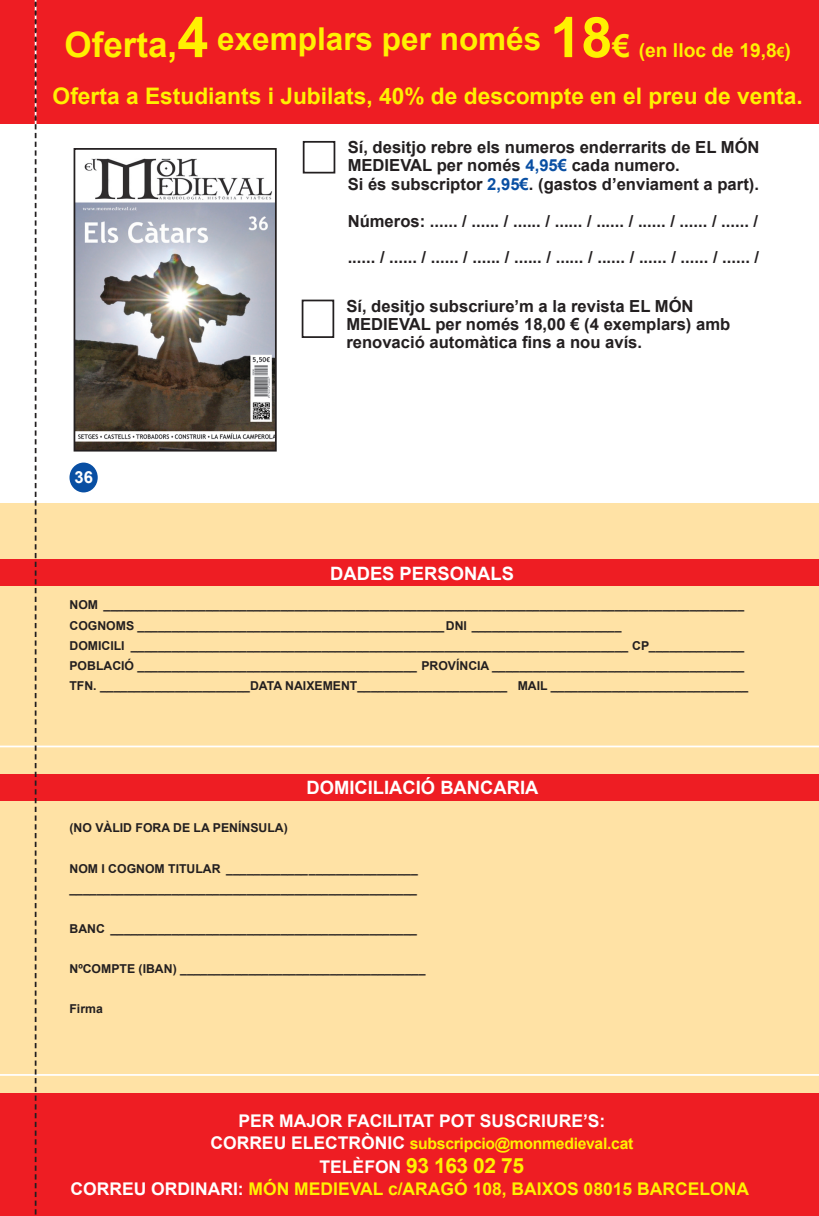
<style>
.page{position:relative;width:819px;height:1216px;background:#fff}
.page>*{position:absolute;margin:0;border:0;box-sizing:border-box;transform-origin:0 0}
.t1{font:700 31.5px "Arial";color:#fff101}
.t2{font:700 22.75px "Arial";color:#fff101}
.t3{font:700 21px "Arial";letter-spacing:-.02em;color:#fff101}
.t4{font:700 18.38px "Arial";color:#fff}
.t5{font:700 17.5px "Arial";color:#fff101}
.t6{font:700 17.5px "Arial";color:#fff}
.t7{font:700 16.62px/18.4px "Arial";color:#231f20}
.t8{font:700 16.62px "Arial";color:#fff}
.t9{font:700 15.75px "Arial";letter-spacing:-.02em;color:#fff101}
.t10{font:700 12.25px/20.1px "Arial";color:#231f20}
.s1{font-size:35px}
.s2{font-size:56px}
.s3{color:#094fa3}
.s4{font-size:17.5px;color:#fff}
.s5{color:#fff}
</style>
<div class="page">
<div style="left:0;top:0;width:819px;height:123px;background:#ee1d23"></div>
<div style="left:0;top:503px;width:819px;height:602px;background:#ffe2a5"></div>
<div style="left:0;top:1093px;width:819px;height:122px;background:#ee1d23"></div>
<div style="left:303px;top:141px;width:32px;height:32px;border:2px solid #231f20"></div>
<div style="left:0;top:560px;width:819px;height:26px;background:#ee1d23"></div>
<hr style="left:0;top:1073px;width:819px;height:2px;background:#fff">
<hr style="left:0;top:745px;width:819px;height:2px;background:#fff">
<div style="left:0;top:774px;width:819px;height:26px;background:#ee1d23"></div>
<div style="left:302px;top:299px;width:32px;height:39px;border:2px solid #231f20"></div>
<div style="left:70px;top:463px;width:27px;height:28px;background:#094fa3;border-radius:50%"></div>
<div style="left:69px;top:462px;width:29px;height:30px;border:2px solid #094fa3;border-radius:50%"></div>
<svg style="left:35px;top:0;width:1px;height:1215px"></svg>
<img style="left:77px;top:158px;width:197px;height:290px">
<div style="left:74px;top:148px;width:203px;height:303px;border:2px solid #231f20"></div>
<h1 class="t1" style="left:64px;top:18px;width:728px"><span class="s1">Oferta,</span><span class="s2">4</span> exemplars per només <span class="s2">18</span>€ <sub>(en</sub> <sub>lloc</sub> <sub>de</sub> <sub>19,8</sub><sub>€</sub><sub>)</sub></h1>
<h2 class="t2" style="left:53px;top:81px;width:751px">Oferta a Estudiants i Jubilats, 40% de descompte en el preu de venta.</h2>
<h3 class="t7" style="left:347px;top:138px;width:413px">Sí, desitjo rebre els numeros enderrarits de EL MÓN<br>MEDIEVAL per només <span class="s3">4,95€</span> cada numero.<br>Si és subscriptor <span class="s3">2,95€</span>. (gastos d’enviament a part).</h3>
<h3 class="t7" style="left:347px;top:212px;width:412px">Números: ...... / ...... / ...... / ...... / ...... / ...... / ...... / ...... /</h3>
<h3 class="t7" style="left:347px;top:249px;width:413px">...... / ...... / ...... / ...... / ...... / ...... / ...... / ...... / ...... / ...... /</h3>
<h3 class="t8" style="left:74px;top:465px;width:20px">36</h3>
<h3 class="t7" style="left:346px;top:297px;width:385px">Sí, desitjo subscriure’m a la revista EL MÓN<br>MEDIEVAL per només 18,00 € (4 exemplars) amb renovació automàtica fins a nou avís.</h3>
<h3 class="t4" style="left:330px;top:561px;width:185px">DADES PERSONALS</h3>
<p class="t10" style="left:69px;top:595px;width:680px">NOM ______________________________________________________________________________________________ COGNOMS _____________________________________________DNI ______________________<br>DOMICILI _________________________________________________________________________ CP______________ POBLACIÓ _________________________________________ PROVÍNCIA _____________________________________ TFN. ______________________DATA NAIXEMENT______________________ MAIL _____________________________</p>
<h3 class="t4" style="left:306px;top:775px;width:233px">DOMICILIACIÓ BANCARIA</h3>
<p class="t10" style="left:69px;top:818px;width:220px">(NO VÀLID FORA DE LA PENÍNSULA)</p>
<p class="t10" style="left:69px;top:858px;width:350px">NOM I COGNOM TITULAR ____________________________ ___________________________________________________</p>
<p class="t10" style="left:69px;top:918px;width:349px">BANC _____________________________________________</p>
<p class="t10" style="left:69px;top:959px;width:357px">NºCOMPTE (IBAN) ____________________________________</p>
<p class="t10" style="left:69px;top:999px;width:35px">Firma</p>
<h3 class="t6" style="left:238px;top:1108px;width:368px">PER MAJOR FACILITAT POT SUSCRIURE’S:</h3>
<p class="t9" style="left:210px;top:1132px;width:424px"><span class="s4">CORREU ELECTRÒNIC</span> subscripcio@monmedieval.cat</p>
<h3 class="t6" style="left:319px;top:1155px;width:58px">Telèfon</h3>
<h3 class="t3" style="left:406px;top:1151px;width:119px">93 163 02 75</h3>
<h3 class="t5" style="left:71px;top:1176px;width:453px"><span class="s5">CORREU ORDINARI:</span> Món MEDIEVAL c/ARAGó 108, baixos</h3>
<h3 class="t5" style="left:583px;top:1176px;width:80px">08015 Barcelona</h3>
</div>
